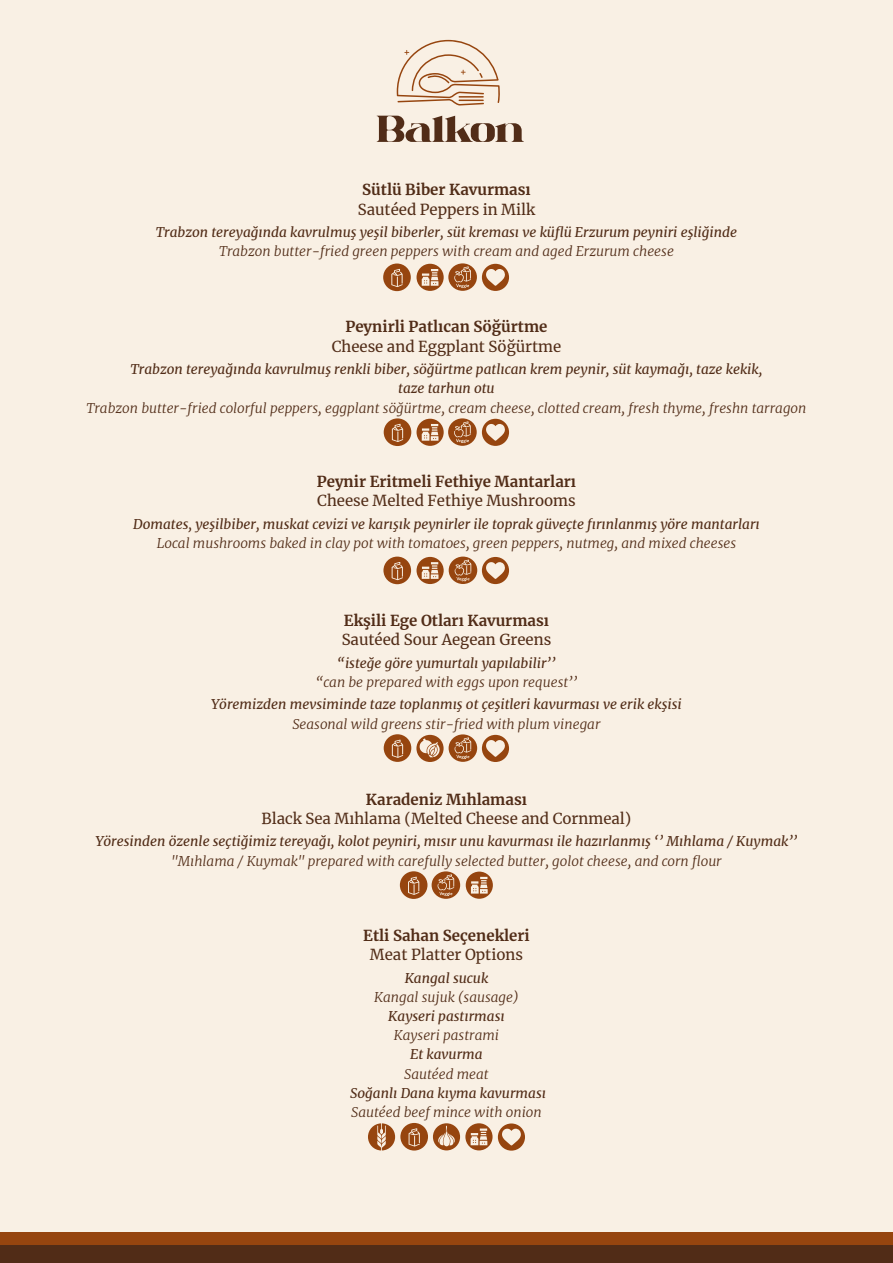
<style>
.page{position:relative;width:893px;height:1263px;background:#f9f0e4}
.page>*{position:absolute;margin:0;border:0;box-sizing:border-box;transform-origin:0 0}
.t1{font:15px "Merriweather";color:#512c17}
.t2{font:700 15px "Merriweather";color:#512c17}
.t3{font:italic 13.5px/19.2px "Merriweather";color:#512c17;text-align:center}
.t4{font:italic 300 13.5px "Merriweather";color:#512c17}
</style>
<div class="page">
<div style="left:0;top:1232px;width:893px;height:31px;background:#96450f"></div>
<div style="left:0;top:1245px;width:893px;height:18px;background:#512c17"></div>
<svg style="left:377px;top:116px;width:147px;height:26px"></svg>
<svg style="left:397px;top:40px;width:103px;height:66px"></svg>
<svg style="left:417px;top:557px;width:92px;height:27px"></svg>
<svg style="left:383px;top:557px;width:28px;height:27px"></svg>
<svg style="left:417px;top:418px;width:92px;height:28px"></svg>
<svg style="left:384px;top:418px;width:27px;height:28px"></svg>
<svg style="left:384px;top:734px;width:125px;height:28px"></svg>
<svg style="left:466px;top:871px;width:27px;height:28px"></svg>
<svg style="left:400px;top:871px;width:60px;height:28px"></svg>
<svg style="left:368px;top:1123px;width:157px;height:27px"></svg>
<svg style="left:417px;top:263px;width:92px;height:28px"></svg>
<svg style="left:383px;top:263px;width:28px;height:28px"></svg>
<p class="t2" style="left:362px;top:180px;width:170px">Sütlü Biber Kavurması</p>
<p class="t1" style="left:358px;top:199px;width:179px">Sautéed Peppers in Milk</p>
<p class="t3" style="left:156px;top:222px;width:583px">Trabzon tereyağında kavrulmuş yeşil biberler, süt kreması ve küflü Erzurum peyniri eşliğinde</p>
<p class="t4" style="left:219px;top:242px;width:456px">Trabzon butter-fried green peppers with cream and aged Erzurum cheese</p>
<p class="t2" style="left:345px;top:317px;width:204px">Peynirli Patlıcan Söğürtme</p>
<p class="t1" style="left:332px;top:336px;width:231px">Cheese and Eggplant Söğürtme</p>
<p class="t3" style="left:130px;top:359px;width:634px">Trabzon tereyağında kavrulmuş renkli biber, söğürtme patlıcan krem peynir, süt kaymağı, taze kekik, taze tarhun otu</p>
<p class="t4" style="left:86px;top:398px;width:721px">Trabzon butter-fried colorful peppers, eggplant söğürtme, cream cheese, clotted cream, fresh thyme, freshn tarragon</p>
<p class="t2" style="left:317px;top:471px;width:261px">Peynir Eritmeli Fethiye Mantarları</p>
<p class="t1" style="left:317px;top:491px;width:260px">Cheese Melted Fethiye Mushrooms</p>
<p class="t3" style="left:133px;top:514px;width:628px">Domates, yeşilbiber, muskat cevizi ve karışık peynirler ile toprak güveçte fırınlanmış yöre mantarları</p>
<p class="t4" style="left:157px;top:534px;width:581px">Local mushrooms baked in clay pot with tomatoes, green peppers, nutmeg, and mixed cheeses</p>
<p class="t2" style="left:344px;top:610px;width:207px">Ekşili Ege Otları Kavurması</p>
<p class="t1" style="left:342px;top:629px;width:211px">Sautéed Sour Aegean Greens</p>
<p class="t3" style="left:337px;top:653px;width:220px">“isteğe göre yumurtalı yapılabilir’’</p>
<p class="t4" style="left:316px;top:672px;width:263px">“can be prepared with eggs upon request’’</p>
<p class="t3" style="left:211px;top:694px;width:472px">Yöremizden mevsiminde taze toplanmış ot çeşitleri kavurması ve erik ekşisi</p>
<p class="t4" style="left:292px;top:714px;width:310px">Seasonal wild greens stir-fried with plum vinegar</p>
<p class="t2" style="left:366px;top:789px;width:162px">Karadeniz Mıhlaması</p>
<p class="t1" style="left:262px;top:808px;width:371px">Black Sea Mıhlama (Melted Cheese and Cornmeal)</p>
<p class="t3" style="left:95px;top:831px;width:703px">Yöresinden özenle seçtiğimiz tereyağı, kolot peyniri, mısır unu kavurması ile hazırlanmış ‘’ Mıhlama / Kuymak’’</p>
<p class="t4" style="left:171px;top:851px;width:552px">"Mıhlama / Kuymak" prepared with carefully selected butter, golot cheese, and corn flour</p>
<p class="t2" style="left:363px;top:925px;width:168px">Etli Sahan Seçenekleri</p>
<p class="t1" style="left:370px;top:944px;width:155px">Meat Platter Options</p>
<p class="t3" style="left:405px;top:968px;width:85px">Kangal sucuk</p>
<p class="t4" style="left:374px;top:987px;width:146px">Kangal sujuk (sausage)</p>
<p class="t3" style="left:388px;top:1006px;width:118px">Kayseri pastırması</p>
<p class="t4" style="left:394px;top:1026px;width:107px">Kayseri pastrami</p>
<p class="t3" style="left:410px;top:1044px;width:74px">Et kavurma</p>
<p class="t4" style="left:404px;top:1064px;width:86px">Sautéed meat</p>
<p class="t3" style="left:350px;top:1083px;width:197px">Soğanlı Dana kıyma kavurması</p>
<p class="t4" style="left:351px;top:1102px;width:192px">Sautéed beef mince with onion</p>
</div>
